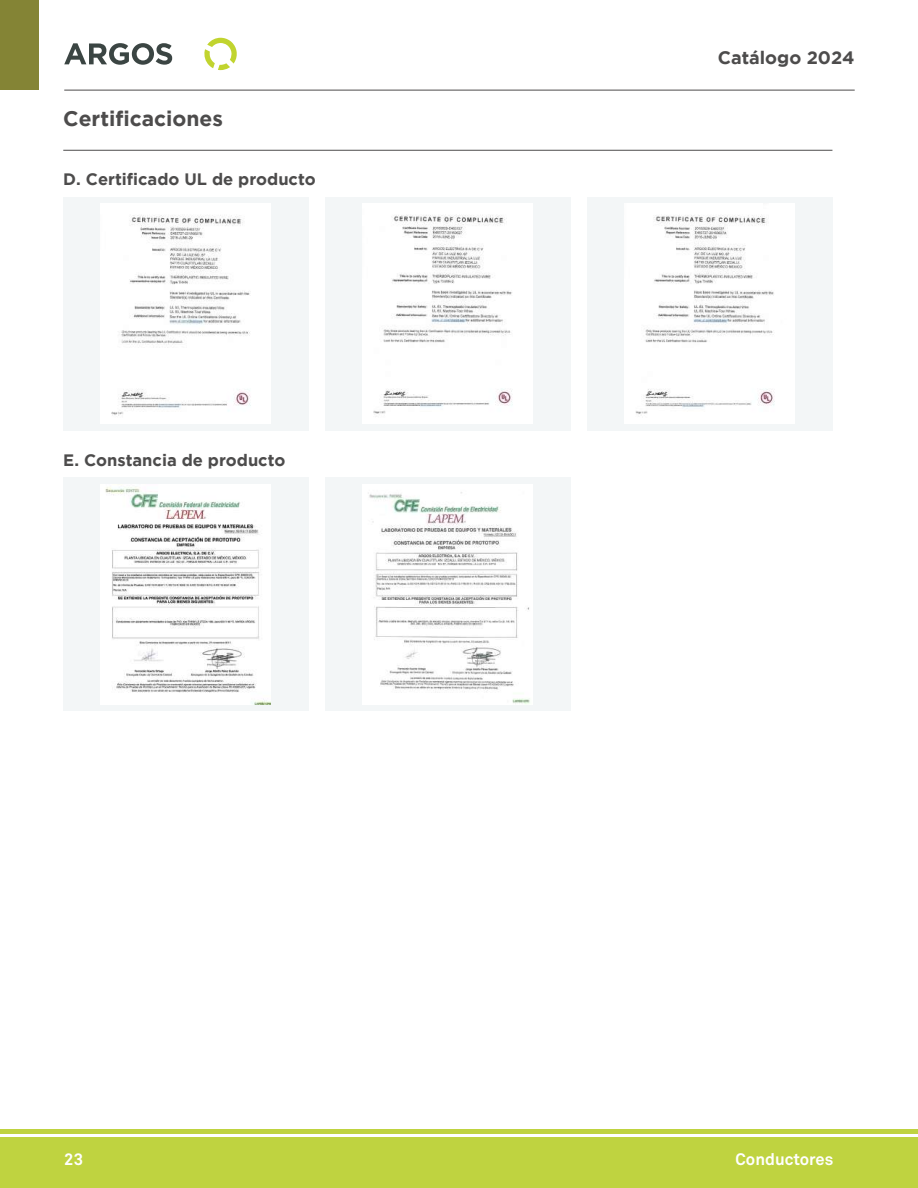
<style>
.page{position:relative;width:918px;height:1188px;background:#fff}
.page>*{position:absolute;margin:0;border:0;box-sizing:border-box;transform-origin:0 0}
.t1{font:700 21px "Gotham";color:#4d4c4c}
.t2{font:700 18px "Gotham";color:#4d4c4c}
.t3{font:700 16.5px "Gotham";color:#4d4c4c}
.t4{font:700 16.5px "Akkurat Pro";color:#fff}
</style>
<div class="page">
<hr style="left:64px;top:90px;width:791px;height:1px;background:#4d4c4c">
<svg style="left:204px;top:38px;width:33px;height:32px"></svg>
<svg style="left:64px;top:43px;width:108px;height:22px"></svg>
<div style="left:0;top:1137px;width:918px;height:51px;background:#bfd340"></div>
<hr style="left:0;top:1129px;width:918px;height:4px;background:#bfd340">
<div style="left:0;top:0;width:39px;height:90px;background:#848435"></div>
<hr style="left:63px;top:150px;width:769px;height:1px;background:#4d4c4c">
<div style="left:63px;top:197px;width:245px;height:234px;background:#f3f6f7"></div>
<div style="left:325px;top:197px;width:245px;height:234px;background:#f3f6f7"></div>
<div style="left:587px;top:197px;width:245px;height:234px;background:#f3f6f7"></div>
<div style="left:63px;top:477px;width:245px;height:234px;background:#f3f6f7"></div>
<div style="left:325px;top:477px;width:245px;height:234px;background:#f3f6f7"></div>
<img style="left:101px;top:484px;width:170px;height:220px">
<img style="left:101px;top:204px;width:170px;height:220px">
<img style="left:363px;top:484px;width:170px;height:220px">
<img style="left:363px;top:204px;width:170px;height:220px">
<img style="left:625px;top:204px;width:170px;height:220px">
<p class="t1" style="left:63px;top:107px;width:161px">Certificaciones</p>
<p class="t3" style="left:63px;top:170px;width:254px">D. Certificado UL de producto</p>
<p class="t3" style="left:63px;top:451px;width:224px">E. Constancia de producto</p>
<p class="t2" style="left:718px;top:47px;width:138px">Catálogo 2024</p>
<p class="t4" style="left:64px;top:1149px;width:20px">23</p>
<p class="t4" style="left:736px;top:1149px;width:99px">Conductores</p>
</div>
